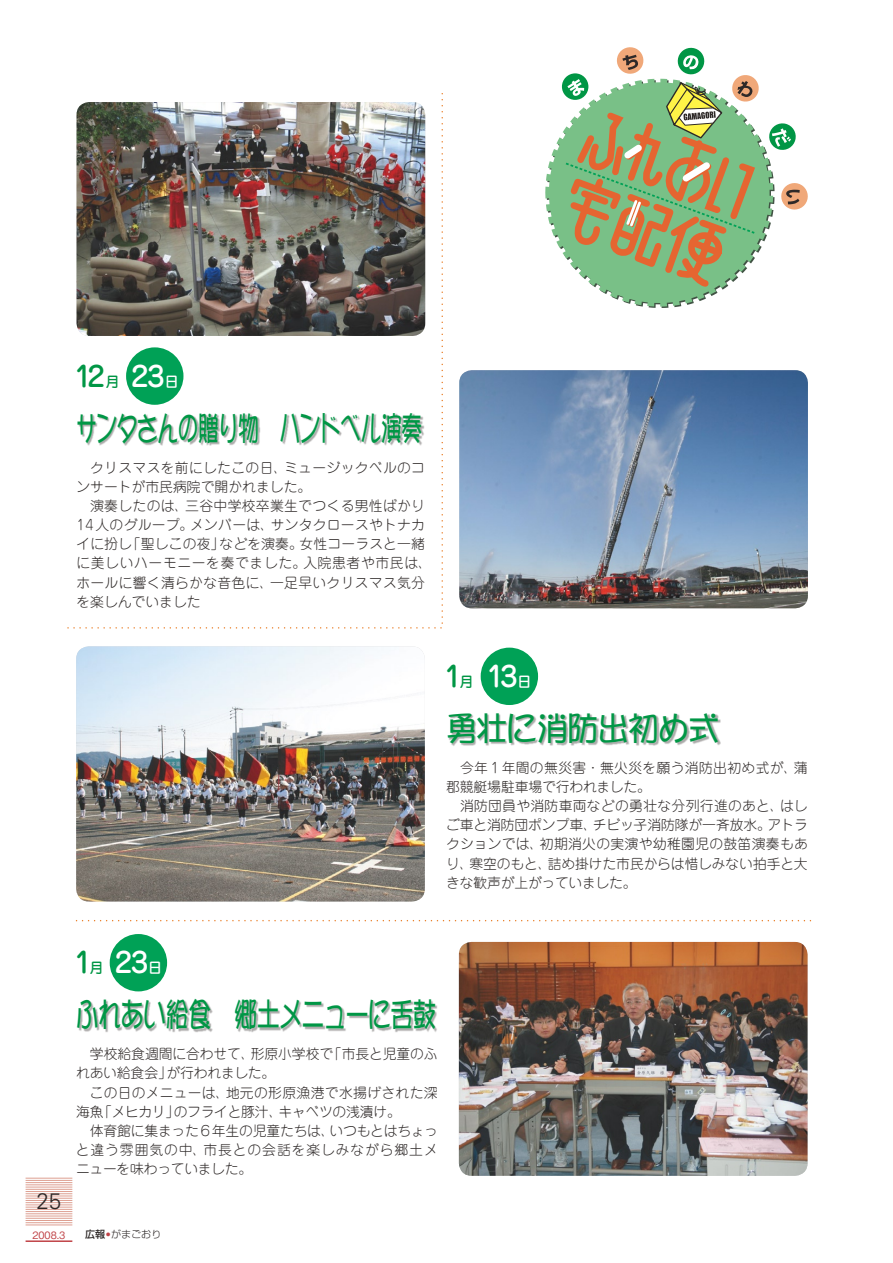
<style>
.page{position:relative;width:893px;height:1263px;background:#fff}
.page>*{position:absolute;margin:0;border:0;box-sizing:border-box;transform-origin:0 0}
.t1{font:32.55px "DFPOP1 Std W5";letter-spacing:-.02em;color:#009645;scale:.64 1}
.t2{font:32.55px "DFPOP1 Std W5";letter-spacing:-.02em;color:#009645;scale:.7 1}
.t3{font:32.55px "DFPOP1 Std W5";letter-spacing:-.02em;color:#009645;scale:.95 1}
.t4{font:500 27.9px "Jun 34 Pro";color:#fff}
.t5{font:500 27.9px "Jun 34 Pro";color:#009645}
.t6{font:300 22.5px "Univers";color:#2e2928}
.t7{font:500 13.95px "Jun 34 Pro";color:#009645}
.t8{font:500 13.95px "Jun 34 Pro";color:#fff}
.t9{font:300 13.8px/19.2px "Jun 101 Pro";letter-spacing:.01em;color:#2e2928}
.t10{font:300 13.8px/19.2px "Jun 101 Pro";letter-spacing:-.01em;color:#2e2928}
.t11{font:300 13.8px/19.2px "Jun 101 Pro";letter-spacing:-.015em;color:#2e2928}
.t12{font:300 13.8px/19.2px "Jun 101 Pro";letter-spacing:.045em;color:#2e2928}
.t13{font:300 13.8px "Jun 101 Pro";letter-spacing:-.02em;color:#2e2928}
.t14{font:300 13.8px "Jun 101 Pro";letter-spacing:-.025em;color:#2e2928}
.t15{font:500 10.05px "Gothic BBB Pro";color:#c04246;scale:.96 1}
.t16{font:300 10.05px "Shin Go Pro";color:#2e2928}
.t17{font:500 10.05px "Shin Go Pro";color:#2e2928}
.t18{font:300 4.2px "Shin Go Pro";color:#c04246}
.s1{font-size:27.9px}
</style>
<div class="page">
<div style="left:449px;top:714px;width:272px;height:33px;background:#2e2928;opacity:.4"></div>
<div style="left:481px;top:648px;width:57px;height:57px;background:#00a156;border-radius:50%"></div>
<div style="left:78px;top:999px;width:360px;height:33px;background:#2e2928;opacity:.4"></div>
<div style="left:110px;top:934px;width:57px;height:57px;background:#00a156;border-radius:50%"></div>
<img style="left:76px;top:646px;width:349px;height:255px">
<img style="left:459px;top:942px;width:348px;height:234px">
<svg style="left:545px;top:79px;width:228px;height:228px"></svg>
<svg style="left:562px;top:73px;width:26px;height:27px"></svg>
<svg style="left:768px;top:122px;width:28px;height:29px"></svg>
<svg style="left:781px;top:183px;width:26px;height:27px"></svg>
<svg style="left:564px;top:47px;width:196px;height:245px"></svg>
<img style="left:459px;top:370px;width:349px;height:238px">
<hr style="left:26px;top:1178px;width:46px;height:1px;background:#dd9f91">
<hr style="left:26px;top:1225px;width:46px;height:1px;background:#dd9f91">
<hr style="left:26px;top:1222px;width:46px;height:1px;background:#dd9f91">
<hr style="left:26px;top:1220px;width:46px;height:1px;background:#dd9f91">
<hr style="left:26px;top:1218px;width:46px;height:1px;background:#dd9f91">
<hr style="left:26px;top:1216px;width:46px;height:1px;background:#dd9f91">
<hr style="left:26px;top:1213px;width:46px;height:1px;background:#dd9f91">
<hr style="left:26px;top:1211px;width:46px;height:1px;background:#dd9f91">
<hr style="left:26px;top:1209px;width:46px;height:1px;background:#dd9f91">
<hr style="left:26px;top:1207px;width:46px;height:1px;background:#dd9f91">
<hr style="left:26px;top:1204px;width:46px;height:1px;background:#dd9f91">
<hr style="left:26px;top:1202px;width:46px;height:1px;background:#dd9f91">
<hr style="left:26px;top:1200px;width:46px;height:1px;background:#dd9f91">
<hr style="left:26px;top:1198px;width:46px;height:1px;background:#dd9f91">
<hr style="left:26px;top:1196px;width:46px;height:1px;background:#dd9f91">
<hr style="left:26px;top:1193px;width:46px;height:1px;background:#dd9f91">
<hr style="left:26px;top:1191px;width:46px;height:1px;background:#dd9f91">
<hr style="left:26px;top:1189px;width:46px;height:1px;background:#dd9f91">
<hr style="left:26px;top:1187px;width:46px;height:1px;background:#dd9f91">
<hr style="left:26px;top:1184px;width:46px;height:1px;background:#dd9f91">
<hr style="left:26px;top:1182px;width:46px;height:1px;background:#dd9f91">
<hr style="left:26px;top:1180px;width:46px;height:1px;background:#dd9f91">
<hr style="left:26px;top:1240px;width:46px;height:2px;background:#c04246">
<svg style="left:77px;top:920px;width:735px;height:1px"></svg>
<img style="left:67px;top:93px;width:376px;height:536px">
<p class="t5" style="left:75px;top:354px;width:32px">12</p>
<p class="t7" style="left:105px;top:370px;width:15px">月</p>
<p class="t4" style="left:131px;top:354px;width:35px">23</p>
<p class="t8" style="left:165px;top:370px;width:15px">日</p>
<p class="t1" style="left:76px;top:410px;width:543px">サンタさんの贈り物　ハンドベル演奏</p>
<p class="t9" style="left:284px;top:456px;width:142px">ミュージックベルのコ</p>
<p class="t9" style="left:76px;top:456px;width:236px;text-indent:14px">クリスマスを前にしたこの日、<br>ンサートが市民病院で開かれました。</p>
<p class="t9" style="left:185px;top:494px;width:241px">三谷中学校卒業生でつくる男性ばかり</p>
<p class="t9" style="left:90px;top:494px;width:100px">演奏したのは、</p>
<p class="t9" style="left:76px;top:514px;width:119px">14人のグループ。</p>
<p class="t9" style="left:190px;top:514px;width:85px">メンバーは、</p>
<p class="t9" style="left:271px;top:514px;width:156px">サンタクロースやトナカ</p>
<p class="t9" style="left:219px;top:533px;width:85px">などを演奏。</p>
<p class="t9" style="left:127px;top:533px;width:99px">「聖しこの夜」</p>
<p class="t9" style="left:300px;top:533px;width:127px">女性コーラスと一緒</p>
<p class="t9" style="left:76px;top:533px;width:57px">イに扮し</p>
<p class="t12" style="left:303px;top:552px;width:130px">入院患者や市民は、</p>
<p class="t12" style="left:270px;top:552px;width:156px;text-indent:-194px">に美しいハーモニーを奏でました。<br>一足早いクリスマス気分</p>
<p class="t9" style="left:76px;top:571px;width:198px">ホールに響く清らかな音色に、を楽しんでいました</p>
<p class="t7" style="left:445px;top:670px;width:30px">月<span class="s1">1</span></p>
<p class="t4" style="left:487px;top:654px;width:32px">13</p>
<p class="t8" style="left:517px;top:670px;width:15px">日</p>
<p class="t3" style="left:446px;top:711px;width:290px">勇壮に消防出初め式</p>
<p class="t9" style="left:446px;top:756px;width:353px;text-indent:14px">今年１年間の無災害・無火災を願う消防出初め式が、郡競艇場駐車場で行われました。</p>
<p class="t9" style="left:780px;top:795px;width:29px">はし</p>
<p class="t9" style="left:794px;top:756px;width:15px">蒲</p>
<p class="t9" style="left:767px;top:795px;width:42px;text-indent:-307px">消防団員や消防車両などの勇壮な分列行進のあと、<br>アトラ</p>
<p class="t9" style="left:540px;top:814px;width:269px;text-indent:-94px">ご車と消防団ポンプ車、<br>初期消火の実演や幼稚園児の鼓笛演奏もあ</p>
<p class="t9" style="left:593px;top:814px;width:180px">チビッ子消防隊が一斉放水。</p>
<p class="t9" style="left:446px;top:833px;width:99px">クションでは、</p>
<p class="t9" style="left:469px;top:852px;width:84px">寒空のもと、</p>
<p class="t10" style="left:548px;top:852px;width:262px">詰め掛けた市民からは惜しみない拍手と大</p>
<p class="t11" style="left:446px;top:852px;width:192px">り、<br>きな歓声が上がっていました。</p>
<p class="t6" style="left:36px;top:1188px;width:27px">25</p>
<p class="t15" style="left:32px;top:1227px;width:36px">2008.3</p>
<p class="t7" style="left:75px;top:957px;width:30px">月<span class="s1">1</span></p>
<p class="t4" style="left:115px;top:941px;width:35px">23</p>
<p class="t8" style="left:148px;top:957px;width:15px">日</p>
<p class="t2" style="left:76px;top:997px;width:516px">ふれあい給食　郷土メニューに舌鼓</p>
<p class="t10" style="left:166px;top:1043px;width:111px;text-indent:-76px">学校給食週間に合わせて、<br>が行われました。</p>
<p class="t9" style="left:328px;top:1043px;width:111px">「市長と児童のふ</p>
<p class="t9" style="left:251px;top:1043px;width:84px">形原小学校で</p>
<p class="t9" style="left:76px;top:1062px;width:97px">れあい給食会」</p>
<p class="t9" style="left:90px;top:1081px;width:141px">この日のメニューは、</p>
<p class="t9" style="left:226px;top:1081px;width:213px">地元の形原漁港で水揚げされた深</p>
<p class="t9" style="left:98px;top:1100px;width:82px">「メヒカリ」</p>
<p class="t13" style="left:174px;top:1100px;width:110px">のフライと豚汁、</p>
<p class="t9" style="left:76px;top:1100px;width:29px">海魚</p>
<p class="t13" style="left:278px;top:1100px;width:124px">キャベツの浅漬け。</p>
<p class="t14" style="left:330px;top:1120px;width:110px">いつもとはちょっ</p>
<p class="t10" style="left:203px;top:1119px;width:236px;text-indent:-114px">体育館に集まった６年生の児童たちは、<br>市長との会話を楽しみながら郷土メ</p>
<p class="t11" style="left:76px;top:1138px;width:178px">と違う雰囲気の中、<br>ニューを味わっていました。</p>
<p class="t16" style="left:111px;top:1226px;width:52px">がまごおり</p>
<p class="t17" style="left:85px;top:1226px;width:22px">広報</p>
<p class="t18" style="left:106px;top:1231px;width:6px">●</p>
</div>
